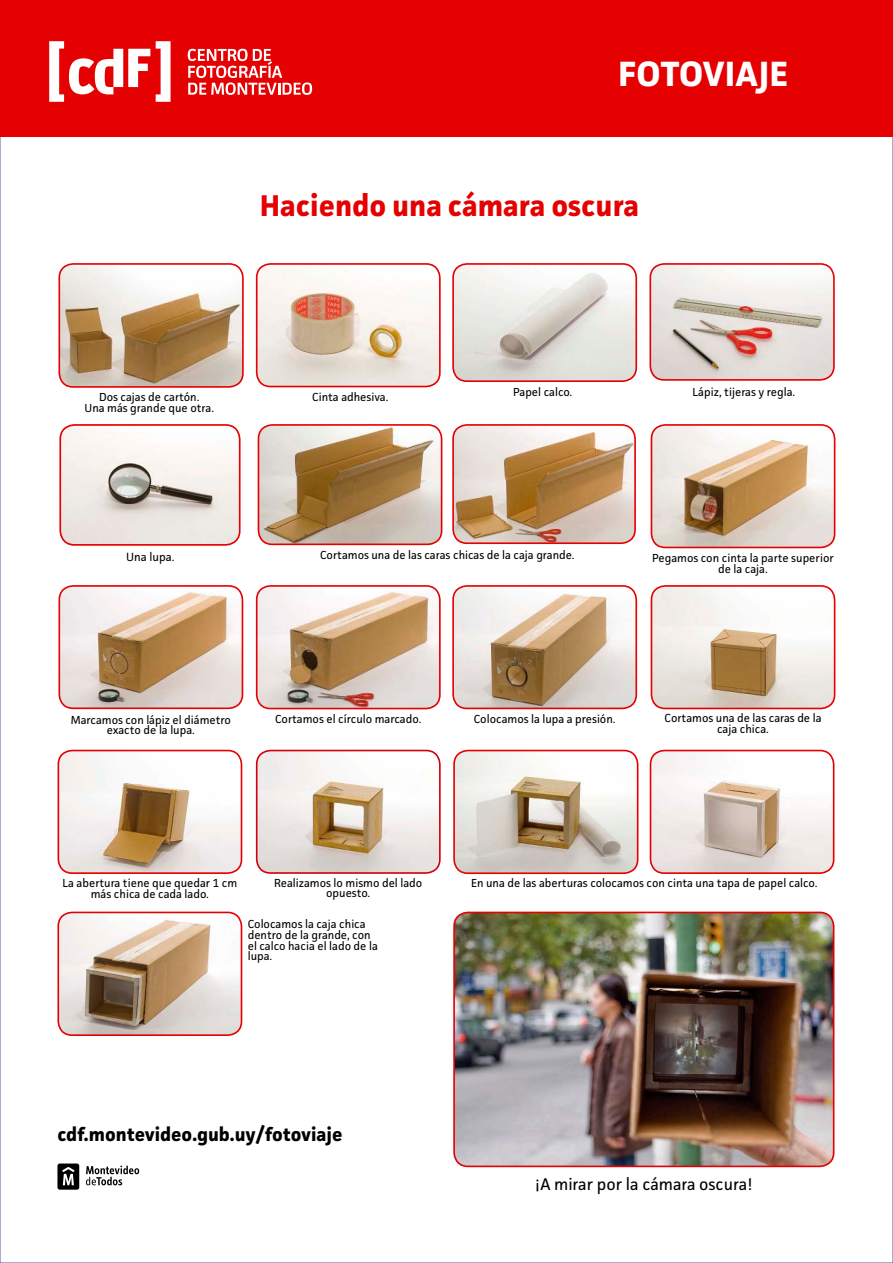
<style>
.page{position:relative;width:893px;height:1263px;background:#fff}
.page>*{position:absolute;margin:0;border:0;box-sizing:border-box;transform-origin:0 0}
.t1{font:700 35.1px "Facit";letter-spacing:.01em;color:#fff}
.t2{font:700 30px "Facit";color:#e50002}
.t3{font:700 19.2px "Facit";color:#000}
.t4{font:16.95px "Facit";color:#000}
.t5{font:11.85px "Facit";color:#000}
.t6{font:11.7px/10.5px "Facit";color:#000;text-align:center}
</style>
<div class="page">
<img style="left:61px;top:264px;width:182px;height:121px">
<div style="left:58px;top:263px;width:186px;height:125px;border:2px solid #e50002;border-radius:14px"></div>
<img style="left:453px;top:264px;width:183px;height:117px">
<div style="left:452px;top:263px;width:185px;height:119px;border:2px solid #e50002;border-radius:14px"></div>
<img style="left:62px;top:427px;width:176px;height:116px">
<div style="left:59px;top:424px;width:182px;height:122px;border:2px solid #e50002;border-radius:14px"></div>
<img style="left:257px;top:264px;width:183px;height:122px">
<div style="left:256px;top:263px;width:185px;height:124px;border:2px solid #e50002;border-radius:14px"></div>
<img style="left:652px;top:264px;width:182px;height:114px">
<div style="left:649px;top:263px;width:186px;height:118px;border:2px solid #e50002;border-radius:14px"></div>
<img style="left:453px;top:425px;width:182px;height:118px">
<div style="left:452px;top:424px;width:184px;height:120px;border:2px solid #e50002;border-radius:14px"></div>
<img style="left:651px;top:425px;width:184px;height:122px">
<div style="left:651px;top:424px;width:184px;height:124px;border:2px solid #e50002;border-radius:14px"></div>
<img style="left:61px;top:586px;width:181px;height:122px">
<div style="left:58px;top:585px;width:185px;height:124px;border:2px solid #e50002;border-radius:14px"></div>
<img style="left:257px;top:586px;width:183px;height:122px">
<div style="left:256px;top:585px;width:185px;height:124px;border:2px solid #e50002;border-radius:14px"></div>
<img style="left:453px;top:586px;width:183px;height:122px">
<div style="left:452px;top:585px;width:185px;height:124px;border:2px solid #e50002;border-radius:14px"></div>
<img style="left:258px;top:425px;width:184px;height:119px">
<div style="left:258px;top:424px;width:184px;height:121px;border:2px solid #e50002;border-radius:14px"></div>
<img style="left:58px;top:750px;width:183px;height:123px">
<div style="left:58px;top:750px;width:184px;height:124px;border:2px solid #e50002;border-radius:14px"></div>
<img style="left:257px;top:750px;width:183px;height:123px">
<div style="left:256px;top:750px;width:185px;height:124px;border:2px solid #d1000e;border-radius:14px"></div>
<img style="left:454px;top:750px;width:184px;height:123px">
<div style="left:453px;top:750px;width:185px;height:124px;border:2px solid #e50002;border-radius:14px"></div>
<img style="left:650px;top:750px;width:184px;height:123px">
<div style="left:650px;top:750px;width:184px;height:124px;border:2px solid #e50002;border-radius:14px"></div>
<img style="left:58px;top:912px;width:183px;height:123px">
<div style="left:57px;top:912px;width:185px;height:124px;border:2px solid #e50002;border-radius:14px"></div>
<img style="left:651px;top:586px;width:184px;height:122px">
<div style="left:651px;top:585px;width:184px;height:124px;border:2px solid #e50002;border-radius:14px"></div>
<img style="left:454px;top:912px;width:380px;height:254px">
<div style="left:453px;top:912px;width:381px;height:255px;border:2px solid #e50002;border-radius:14px"></div>
<svg style="left:57px;top:1163px;width:82px;height:27px"></svg>
<div style="left:0;top:0;width:893px;height:136px;background:#e50002"></div>
<svg style="left:156px;top:41px;width:15px;height:61px"></svg>
<svg style="left:49px;top:41px;width:101px;height:61px"></svg>
<svg style="left:188px;top:49px;width:124px;height:46px"></svg>
<p class="t1" style="left:618px;top:52px;width:172px">FOTOVIAJE</p>
<p class="t2" style="left:260px;top:187px;width:381px">Haciendo una cámara oscura</p>
<p class="t6" style="left:99px;top:392px;width:102px">Dos cajas de cartón.</p>
<p class="t6" style="left:85px;top:402px;width:131px">Una más grande que otra.</p>
<p class="t6" style="left:312px;top:392px;width:78px">Cinta adhesiva.</p>
<p class="t6" style="left:692px;top:386px;width:104px">Lápiz, tijeras y regla.</p>
<p class="t6" style="left:513px;top:386px;width:61px">Papel calco.</p>
<p class="t5" style="left:126px;top:550px;width:50px">Una lupa.</p>
<p class="t6" style="left:320px;top:549px;width:256px">Cortamos una de las caras chicas de la caja grande.</p>
<p class="t6" style="left:652px;top:552px;width:183px">Pegamos con cinta la parte superior</p>
<p class="t6" style="left:718px;top:563px;width:51px">de la caja.</p>
<p class="t6" style="left:71px;top:714px;width:162px">Marcamos con lápiz el diámetro</p>
<p class="t6" style="left:275px;top:713px;width:148px">Cortamos el círculo marcado.</p>
<p class="t6" style="left:107px;top:725px;width:90px">exacto de la lupa.</p>
<p class="t6" style="left:474px;top:714px;width:143px">Colocamos la lupa a presión.</p>
<p class="t6" style="left:664px;top:713px;width:159px">Cortamos una de las caras de la</p>
<p class="t6" style="left:717px;top:723px;width:53px">caja chica.</p>
<p class="t6" style="left:62px;top:877px;width:176px">La abertura tiene que quedar 1 cm más chica de cada lado.</p>
<p class="t6" style="left:274px;top:877px;width:150px">Realizamos lo mismo del lado opuesto.</p>
<p class="t6" style="left:471px;top:877px;width:348px">En una de las aberturas colocamos con cinta una tapa de papel calco.</p>
<p class="t6" style="left:248px;top:919px;width:132px;text-align:left">Colocamos la caja chica dentro de la grande, con el calco hacia el lado de la lupa.</p>
<p class="t3" style="left:57px;top:1122px;width:287px">cdf.montevideo.gub.uy/fotoviaje</p>
<p class="t4" style="left:535px;top:1173px;width:219px">¡A mirar por la cámara oscura!</p>
</div>
